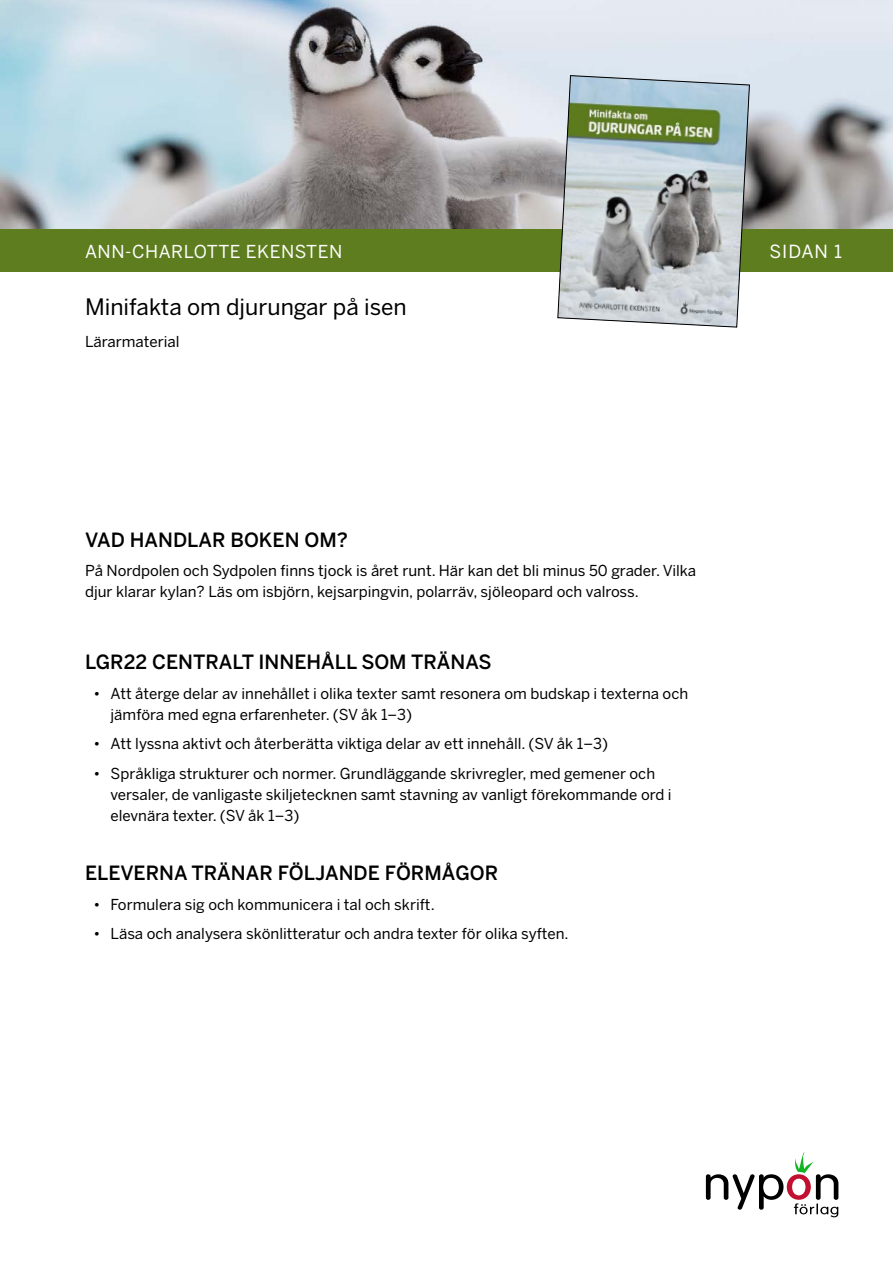
<style>
.page{position:relative;width:893px;height:1263px;background:#fff}
.page>*{position:absolute;margin:0;border:0;box-sizing:border-box;transform-origin:0 0}
.t1{font:22.5px "Benton Sans";color:#000}
.t2{font:500 19.5px "Benton Sans";color:#000}
.t3{font:18px "Benton Sans";letter-spacing:.05em;color:#fff}
.t4{font:17.7px "Benton Sans";letter-spacing:.03em;color:#fff}
.t5{font:15px/21px "Benton Sans";color:#000}
</style>
<div class="page">
<img style="left:0;top:0;width:893px;height:230px">
<svg style="left:706px;top:1152px;width:132px;height:65px"></svg>
<div style="left:0;top:230px;width:893px;height:42px;background:#5e7d1f"></div>
<svg style="left:557px;top:75px;width:193px;height:253px;background:#abb5b2"></svg>
<p class="t4" style="left:85px;top:241px;width:259px">ANN-CHARLOTTE EKENSTEN</p>
<p class="t3" style="left:769px;top:241px;width:74px">SIDAN 1</p>
<h1 class="t1" style="left:85px;top:294px;width:323px">Minifakta om djurungar på isen</h1>
<p class="t5" style="left:85px;top:331px;width:96px">Lärarmaterial</p>
<h2 class="t2" style="left:85px;top:528px;width:264px">VAD HANDLAR BOKEN OM?</h2>
<p class="t5" style="left:85px;top:561px;width:613px">På Nordpolen och Sydpolen finns tjock is året runt. Här kan det bli minus 50 grader. Vilka djur klarar kylan? Läs om isbjörn, kejsarpingvin, polarräv, sjöleopard och valross.</p>
<h2 class="t2" style="left:85px;top:651px;width:408px">LGR22 CENTRALT INNEHÅLL SOM TRÄNAS</h2>
<p class="t5" style="left:111px;top:683px;width:579px;text-indent:-17px">• Att återge delar av innehållet i olika texter samt resonera om budskap i texterna och jämföra med egna erfarenheter. (SV åk 1–3)</p>
<p class="t5" style="left:94px;top:734px;width:516px">• Att lyssna aktivt och återberätta viktiga delar av ett innehåll. (SV åk 1–3)</p>
<p class="t5" style="left:111px;top:763px;width:562px;text-indent:-17px">• Språkliga strukturer och normer. Grundläggande skrivregler, med gemener och versaler, de vanligaste skiljetecknen samt stavning av vanligt förekommande ord i elevnära texter. (SV åk 1–3)</p>
<h2 class="t2" style="left:85px;top:862px;width:415px">ELEVERNA TRÄNAR FÖLJANDE FÖRMÅGOR</h2>
<p class="t5" style="left:94px;top:894px;width:343px">• Formulera sig och kommunicera i tal och skrift.</p>
<p class="t5" style="left:94px;top:923px;width:476px">• Läsa och analysera skönlitteratur och andra texter för olika syften.</p>
</div>
